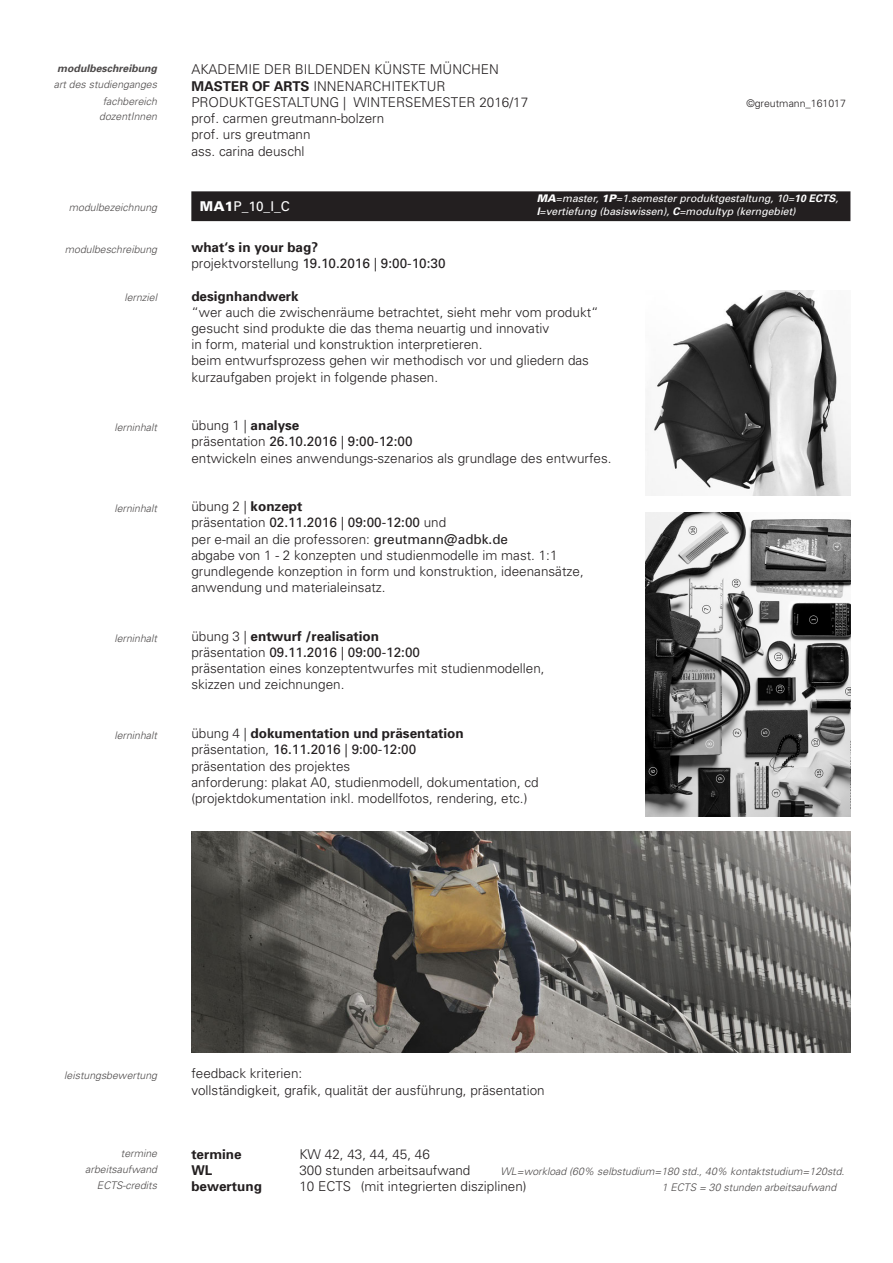
<style>
.page{position:relative;width:893px;height:1263px;background:#fff}
.page>*{position:absolute;margin:0;border:0;box-sizing:border-box;transform-origin:0 0}
.t1{font:300 13.5px "Univers";color:#231f20}
.t2{font:13.5px "Univers";color:#231f20}
.t3{font:700 13.5px "Univers";color:#231f20}
.t4{font:13.5px "Univers";color:#fff}
.t5{font:italic 300 10.5px "Univers";color:#4d4a4a}
.t6{font:italic 10.5px "Univers";color:#fff}
.t7{font:300 10.5px "Univers";color:#231f20}
.t8{font:italic 700 10.5px "Univers";color:#4d4a4a}
.s1{font-weight:700}
.s2{font-weight:900}
.s3{font-weight:300}
.s4{font-weight:400}
</style>
<div class="page">
<img style="left:645px;top:512px;width:205px;height:304px">
<img style="left:645px;top:290px;width:205px;height:205px">
<div style="left:192px;top:192px;width:658px;height:28px;background:#231f20"></div>
<div style="left:191px;top:191px;width:659px;height:30px;border:2px solid #231f20"></div>
<img style="left:191px;top:831px;width:659px;height:221px">
<p class="t8" style="left:57px;top:62px;width:101px">modulbeschreibung</p>
<p class="t5" style="left:54px;top:78px;width:105px">art des studienganges</p>
<p class="t5" style="left:103px;top:94px;width:56px">fachbereich</p>
<p class="t5" style="left:99px;top:110px;width:59px">dozentInnen</p>
<p class="t5" style="left:69px;top:201px;width:90px">modulbezeichnung</p>
<p class="t5" style="left:65px;top:243px;width:94px">modulbeschreibung</p>
<p class="t5" style="left:124px;top:291px;width:34px">lernziel</p>
<p class="t5" style="left:114px;top:421px;width:44px">lerninhalt</p>
<p class="t5" style="left:114px;top:502px;width:44px">lerninhalt</p>
<p class="t5" style="left:114px;top:632px;width:44px">lerninhalt</p>
<p class="t5" style="left:114px;top:729px;width:44px">lerninhalt</p>
<p class="t1" style="left:191px;top:62px;width:309px">AKADEMIE DER BILDENDEN KÜNSTE MÜNCHEN</p>
<p class="t1" style="left:191px;top:78px;width:256px"><span class="s1">MASTER OF ARTS</span> INNENARCHITEKTUR</p>
<p class="t1" style="left:191px;top:94px;width:338px">PRODUKTGESTALTUNG | WINTERSEMESTER 2016/17</p>
<p class="t7" style="left:746px;top:97px;width:101px">©greutmann_161017</p>
<p class="t1" style="left:191px;top:110px;width:194px">prof. carmen greutmann-bolzern</p>
<p class="t1" style="left:191px;top:126px;width:121px">prof. urs greutmann</p>
<p class="t1" style="left:191px;top:143px;width:115px">ass. carina deuschl</p>
<p class="t4" style="left:200px;top:199px;width:92px"><span class="s2">MA1</span>P_10_I_C</p>
<p class="t6" style="left:537px;top:192px;width:303px"><span class="s2">MA</span>=master, <span class="s2">1P</span>=1.semester produktgestaltung, 10=<span class="s1">10 ECTS</span>,</p>
<p class="t6" style="left:537px;top:205px;width:261px"><span class="s1">I</span>=vertiefung (basiswissen), <span class="s1">C</span>=modultyp (kerngebiet)</p>
<p class="t3" style="left:191px;top:239px;width:128px">what‘s in your bag?</p>
<p class="t2" style="left:191px;top:256px;width:256px"><span class="s3">projektvorstellung</span> 19.10.2016 | 9:00-10:30</p>
<p class="t3" style="left:191px;top:288px;width:109px">designhandwerk</p>
<p class="t1" style="left:191px;top:304px;width:409px">“wer auch die zwischenräume betrachtet, sieht mehr vom produkt“</p>
<p class="t1" style="left:191px;top:320px;width:359px">gesucht sind produkte die das thema neuartig und innovativ</p>
<p class="t1" style="left:191px;top:336px;width:293px">in form, material und konstruktion interpretieren.</p>
<p class="t1" style="left:191px;top:352px;width:399px">beim entwurfsprozess gehen wir methodisch vor und gliedern das</p>
<p class="t1" style="left:191px;top:369px;width:248px">kurzaufgaben projekt in folgende phasen.</p>
<p class="t1" style="left:191px;top:417px;width:110px">übung 1 | <span class="s1">analyse</span></p>
<p class="t2" style="left:191px;top:434px;width:223px"><span class="s3">präsentation</span> 26.10.2016 | 9:00-12:00</p>
<p class="t1" style="left:191px;top:450px;width:422px">entwickeln eines anwendungs-szenarios als grundlage des entwurfes.</p>
<p class="t1" style="left:191px;top:498px;width:113px">übung 2 | <span class="s1">konzept</span></p>
<p class="t2" style="left:191px;top:515px;width:256px"><span class="s3">präsentation</span> 02.11.2016 | 09:00-12:00 <span class="s3">und</span></p>
<p class="t1" style="left:191px;top:531px;width:318px">per e-mail an die professoren: <span class="s4">greutmann@adbk.de</span></p>
<p class="t1" style="left:191px;top:547px;width:368px">abgabe von 1 - 2 konzepten und studienmodelle im mast. 1:1</p>
<p class="t1" style="left:191px;top:563px;width:394px">grundlegende konzeption in form und konstruktion, ideenansätze,</p>
<p class="t1" style="left:191px;top:579px;width:196px">anwendung und materialeinsatz.</p>
<p class="t3" style="left:191px;top:628px;width:189px"><span class="s3">übung 3 |</span> entwurf /realisation</p>
<p class="t2" style="left:191px;top:644px;width:230px"><span class="s3">präsentation</span> 09.11.2016 | 09:00-12:00</p>
<p class="t1" style="left:191px;top:660px;width:355px">präsentation eines konzeptentwurfes mit studienmodellen,</p>
<p class="t1" style="left:191px;top:676px;width:155px">skizzen und zeichnungen.</p>
<p class="t3" style="left:191px;top:725px;width:274px"><span class="s3">übung 4 |</span> dokumentation und präsentation</p>
<p class="t2" style="left:191px;top:742px;width:226px"><span class="s3">präsentation,</span> 16.11.2016 | 9:00-12:00</p>
<p class="t1" style="left:191px;top:757px;width:161px">präsentation des projektes</p>
<p class="t1" style="left:191px;top:774px;width:349px">anforderung: plakat A0, studienmodell, dokumentation, cd</p>
<p class="t1" style="left:191px;top:790px;width:338px">(projektdokumentation inkl. modellfotos, rendering, etc.)</p>
<p class="t5" style="left:64px;top:1069px;width:94px">leistungsbewertung</p>
<p class="t5" style="left:121px;top:1146px;width:38px">termine</p>
<p class="t5" style="left:85px;top:1163px;width:73px">arbeitsaufwand</p>
<p class="t5" style="left:97px;top:1179px;width:62px">ECTS-credits</p>
<p class="t1" style="left:191px;top:1065px;width:113px">feedback kriterien:</p>
<p class="t1" style="left:191px;top:1081px;width:355px">vollständigkeit, grafik, qualität der ausführung, präsentation</p>
<p class="t3" style="left:191px;top:1146px;width:52px">termine</p>
<p class="t1" style="left:299px;top:1146px;width:132px">KW 42, 43, 44, 45, 46</p>
<p class="t3" style="left:191px;top:1162px;width:23px">WL</p>
<p class="t1" style="left:299px;top:1162px;width:173px">300 stunden arbeitsaufwand</p>
<p class="t5" style="left:500px;top:1165px;width:346px">WL=workload (60% selbstudium=180 std., 40% kontaktstudium=120std.</p>
<p class="t3" style="left:191px;top:1178px;width:72px">bewertung</p>
<p class="t1" style="left:299px;top:1178px;width:229px">10 ECTS (mit integrierten disziplinen)</p>
<p class="t5" style="left:662px;top:1181px;width:176px">1 ECTS = 30 stunden arbeitsaufwand</p>
</div>
